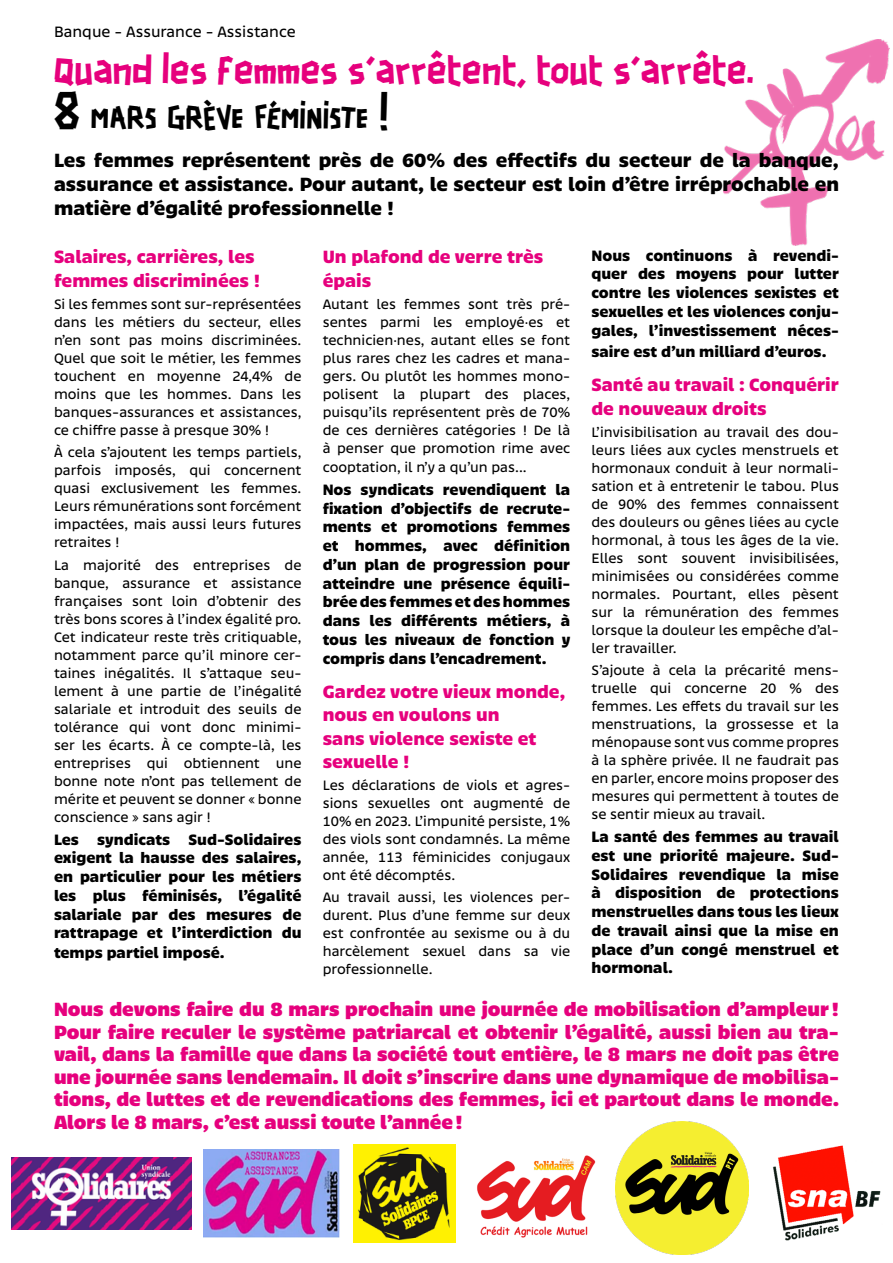
<style>
.page{position:relative;width:893px;height:1263px;background:#fff}
.page>*{position:absolute;margin:0;border:0;box-sizing:border-box;transform-origin:0 0}
.t1{font:34.5px "Scotchlidaires";color:#e6007d}
.t2{font:28.35px "Scotchlidaires";color:#000}
.t3{font:900 21px/22.5px "Bruna";color:#e6007d;text-align:justify}
.t4{font:700 21px/24px "Bruna";color:#000;text-align:justify}
.t5{font:700 19.5px/23.4px "Bruna";color:#e6007d}
.t6{font:700 16.5px/18.8px "Bruna";color:#000;text-align:justify}
.t7{font:16.5px "Bruna";color:#000}
.t8{font:15px/18px "Bruna";color:#000;text-align:justify}
.s1{font-size:40.5px}
</style>
<div class="page">
<img style="left:724px;top:40px;width:166px;height:206px">
<img style="left:11px;top:1158px;width:181px;height:71px">
<img style="left:353px;top:1144px;width:102px;height:99px">
<img style="left:477px;top:1155px;width:119px;height:82px">
<img style="left:615px;top:1122px;width:133px;height:132px">
<img style="left:204px;top:1149px;width:136px;height:88px">
<img style="left:773px;top:1145px;width:108px;height:96px">
<p class="t7" style="left:54px;top:23px;width:243px">Banque - Assurance - Assistance</p>
<h1 class="t1" style="left:54px;top:46px;width:701px">Quand les femmes s’arrêtent, tout s’arrête.</h1>
<h2 class="t2" style="left:54px;top:98px;width:336px"><span class="s1">8</span> MARS GRÈVE FÉMINISTE <span class="s1">!</span></h2>
<h3 class="t4" style="left:54px;top:148px;width:786px">Les femmes représentent près de 60% des effectifs du secteur de la banque, assurance et assistance. Pour autant, le secteur est loin d’être irréprochable en matière d’égalité professionnelle !</h3>
<h3 class="t5" style="left:54px;top:245px;width:208px">Salaires, carrières, les femmes discriminées !</h3>
<p class="t8" style="left:54px;top:295px;width:249px">Si les femmes sont sur-représentées dans les métiers du secteur, elles n’en sont pas moins discriminées.<br>Quel que soit le métier, les femmes touchent en moyenne 24,4% de moins que les hommes. Dans les banques-assurances et assistances, ce chiffre passe à presque 30% !</p>
<p class="t8" style="left:54px;top:443px;width:249px">À cela s’ajoutent les temps partiels, parfois imposés, qui concernent quasi exclusivement les femmes.<br>Leurs rémunérations sont forcément impactées, mais aussi leurs futures retraites !</p>
<p class="t8" style="left:54px;top:556px;width:249px">La majorité des entreprises de banque, assurance et assistance françaises sont loin d’obtenir des très bons scores à l’index égalité pro.<br>Cet indicateur reste très critiquable, notamment parce qu’il minore cer&shy;taines inégalités. Il s’attaque seu&shy;lement à une partie de l’inégalité salariale et introduit des seuils de tolérance qui vont donc minimi&shy;ser les écarts. À ce compte-là, les entreprises qui obtiennent une bonne note n’ont pas tellement de mérite et peuvent se donner « bonne conscience » sans agir !</p>
<p class="t6" style="left:54px;top:830px;width:249px">Les syndicats Sud-Solidaires exigent la hausse des salaires, en particulier pour les métiers les plus féminisés, l’égalité salariale par des mesures de rattrapage et l’interdiction du temps partiel imposé.</p>
<h3 class="t5" style="left:323px;top:245px;width:222px">Un plafond de verre très épais</h3>
<p class="t8" style="left:323px;top:295px;width:249px">Autant les femmes sont très pré&shy;sentes parmi les employé·es et technicien·nes, autant elles se font plus rares chez les cadres et mana&shy;gers. Ou plutôt les hommes mono&shy;polisent la plupart des places, puisqu’ils représentent près de 70% de ces dernières catégories ! De là à penser que promotion rime avec cooptation, il n’y a qu’un pas...</p>
<p class="t6" style="left:323px;top:480px;width:249px">Nos syndicats revendiquent la fixation d’objectifs de recrute&shy;ments et promotions femmes et hommes, avec définition d’un plan de progression pour atteindre une présence équili&shy;brée des femmes et des hommes dans les différents métiers, à tous les niveaux de fonction y compris dans l’encadrement.</p>
<h3 class="t5" style="left:323px;top:680px;width:244px">Gardez votre vieux monde, nous en voulons un<br>sans violence sexiste et sexuelle !</h3>
<p class="t8" style="left:323px;top:776px;width:249px">Les déclarations de viols et agres&shy;sions sexuelles ont augmenté de 10% en 2023. L’impunité persiste, 1% des viols sont condamnés. La même année, 113 féminicides conjugaux ont été décomptés.</p>
<p class="t8" style="left:323px;top:889px;width:249px">Au travail aussi, les violences per&shy;durent. Plus d’une femme sur deux est confrontée au sexisme ou à du harcèlement sexuel dans sa vie professionnelle.</p>
<p class="t6" style="left:591px;top:246px;width:249px">Nous continuons à revendi&shy;quer des moyens pour lutter contre les violences sexistes et sexuelles et les violences conju&shy;gales, l’investissement néces-</p>
<p class="t6" style="left:591px;top:342px;width:237px">saire est d’un milliard d’euros.</p>
<h3 class="t5" style="left:591px;top:373px;width:249px">Santé au travail : Conquérir de nouveaux droits</h3>
<p class="t8" style="left:591px;top:423px;width:249px">L’invisibilisation au travail des dou&shy;leurs liées aux cycles menstruels et hormonaux conduit à leur normali&shy;sation et à entretenir le tabou. Plus de 90% des femmes connaissent des douleurs ou gênes liées au cycle hormonal, à tous les âges de la vie.<br>Elles sont souvent invisibilisées, minimisées ou considérées comme normales. Pourtant, elles pèsent sur la rémunération des femmes lorsque la douleur les empêche d’al&shy;ler travailler.</p>
<p class="t8" style="left:591px;top:661px;width:249px">S’ajoute à cela la précarité mens&shy;truelle qui concerne 20 % des femmes. Les effets du travail sur les menstruations, la grossesse et la ménopause sont vus comme propres à la sphère privée. Il ne faudrait pas en parler, encore moins proposer des mesures qui permettent à toutes de se sentir mieux au travail.</p>
<p class="t6" style="left:591px;top:827px;width:249px">La santé des femmes au travail est une priorité majeure. Sud-Solidaires revendique la mise à disposition de protections menstruelles dans tous les lieux de travail ainsi que la mise en place d’un congé menstruel et hormonal.</p>
<p class="t3" style="left:54px;top:998px;width:787px">Nous devons faire du 8 mars prochain une journée de mobilisation d’ampleur !<br>Pour faire reculer le système patriarcal et obtenir l’égalité, aussi bien au tra&shy;vail, dans la famille que dans la société tout entière, le 8 mars ne doit pas être une journée sans lendemain. Il doit s’inscrire dans une dynamique de mobilisa&shy;tions, de luttes et de revendications des femmes, ici et partout dans le monde.<br>Alors le 8 mars, c’est aussi toute l’année!</p>
</div>
